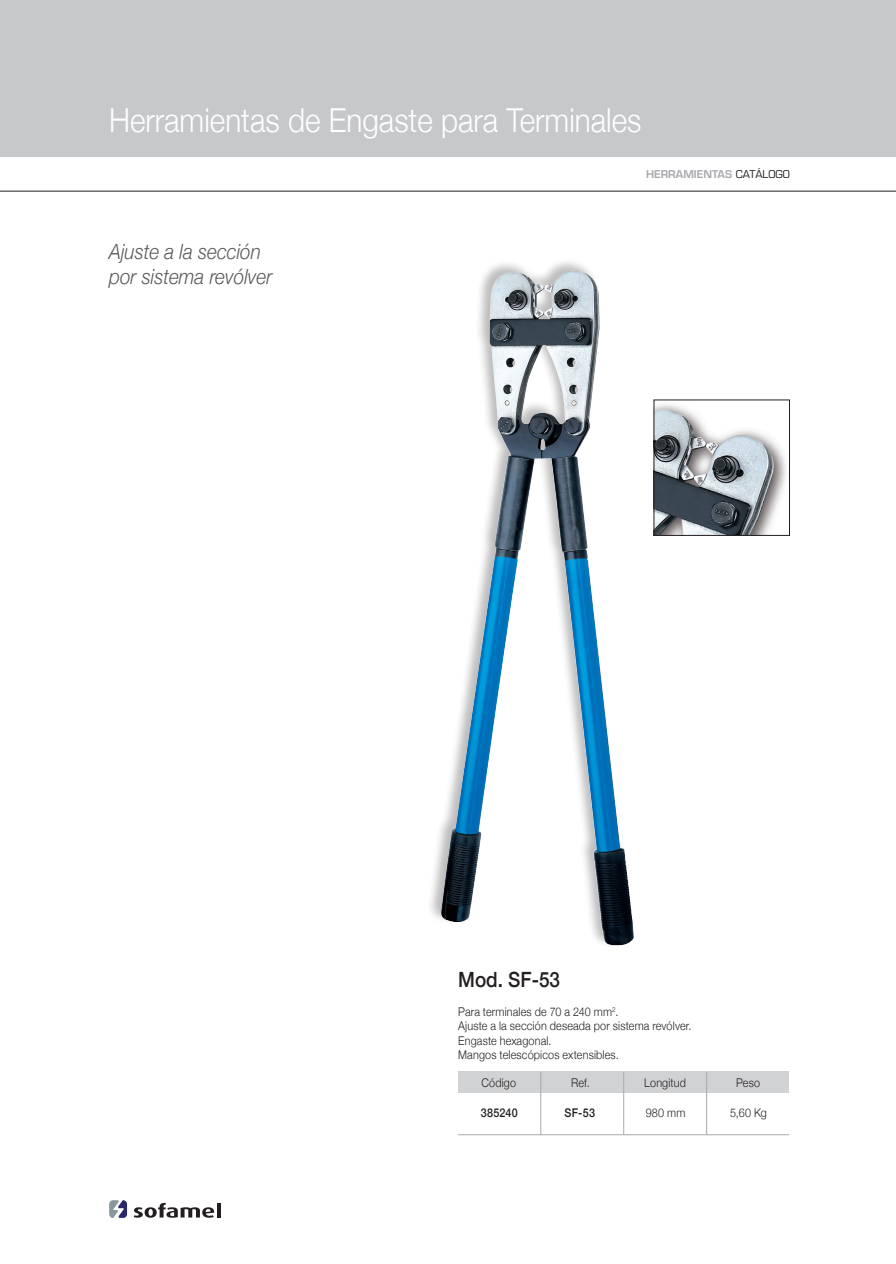
<style>
.page{position:relative;width:896px;height:1264px;background:#fff}
.page>*{position:absolute;margin:0;border:0;box-sizing:border-box;transform-origin:0 0}
.t1{font:300 33px "Helvetica Neue";color:#fff;scale:.9 1}
.t2{font:italic 300 21px/25.2px "Helvetica Neue";color:#57585a;scale:.9 1}
.t3{font:500 21px "Helvetica Neue";color:#231f20;scale:.9 1}
.t4{font:300 12px/14.4px "Helvetica Neue";letter-spacing:.015em;color:#231f20;scale:.9 1}
.t5{font:500 12px "Helvetica Neue";letter-spacing:.02em;color:#231f20;scale:.9 1}
.t6{font:600 10.5px "Eurostile";color:#a8a9ad}
.s1{font-weight:400;color:#231f20}
</style>
<div class="page">
<div style="left:0;top:0;width:895px;height:156px;background:#c7c8ca"></div>
<hr style="left:0;top:191px;width:895px;height:1px;background:#231f20">
<svg style="left:134px;top:1203px;width:80px;height:15px"></svg>
<svg style="left:217px;top:1203px;width:3px;height:14px"></svg>
<svg style="left:109px;top:1200px;width:18px;height:18px"></svg>
<div style="left:426px;top:258px;width:208px;height:690px;background:#231f20;opacity:.3"></div>
<img style="left:441px;top:271px;width:192px;height:675px">
<div style="left:458px;top:1072px;width:331px;height:21px;background:#d1d2d4"></div>
<hr style="left:458px;top:1134px;width:331px;height:1px;background:#a8a9ad">
<hr style="left:540px;top:1072px;width:1px;height:63px;background:#a8a9ad">
<hr style="left:623px;top:1072px;width:1px;height:63px;background:#a8a9ad">
<hr style="left:706px;top:1072px;width:1px;height:63px;background:#a8a9ad">
<img style="left:655px;top:404px;width:131px;height:130px">
<div style="left:653px;top:400px;width:136px;height:136px;border:1px solid #231f20"></div>
<h1 class="t1" style="left:109px;top:93px;width:593px">Herramientas de Engaste para Terminales</h1>
<h2 class="t2" style="left:109px;top:238px;width:183px">Ajuste a la sección por sistema revólver</h2>
<p class="t6" style="left:646px;top:168px;width:145px">HERRAMIENTAS <span class="s1">CATÁLOGO</span></p>
<h2 class="t3" style="left:458px;top:963px;width:115px">Mod. SF-53</h2>
<p class="t4" style="left:458px;top:1003px;width:261px">Para terminales de 70 a 240 mm<sup>2</sup>.<br>Ajuste a la sección deseada por sistema revólver.<br>Engaste hexagonal.<br>Mangos telescópicos extensibles.</p>
<p class="t4" style="left:481px;top:1075px;width:40px">Código</p>
<p class="t5" style="left:481px;top:1103px;width:42px">385240</p>
<p class="t5" style="left:564px;top:1103px;width:35px">SF-53</p>
<p class="t4" style="left:645px;top:1105px;width:45px">980 mm</p>
<p class="t4" style="left:730px;top:1105px;width:43px">5,60 Kg</p>
<p class="t4" style="left:571px;top:1075px;width:22px">Ref.</p>
<p class="t4" style="left:644px;top:1075px;width:48px">Longitud</p>
<p class="t4" style="left:736px;top:1075px;width:28px">Peso</p>
</div>
